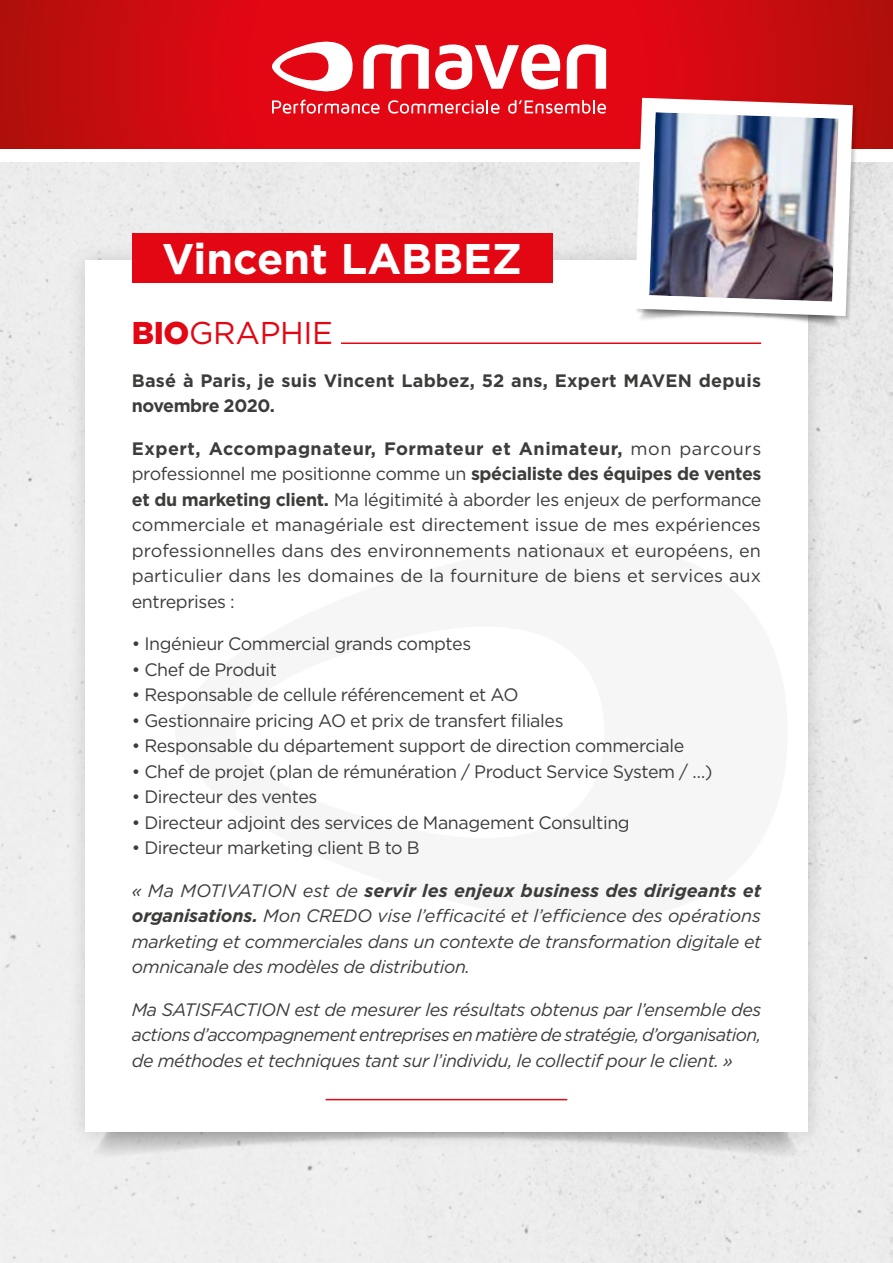
<style>
.page{position:relative;width:893px;height:1263px;background:#fff}
.page>*{position:absolute;margin:0;border:0;box-sizing:border-box;transform-origin:0 0}
.t1{font:700 42.9px "Gotham";color:#fff}
.t2{font:31.5px "Gotham";letter-spacing:-.01em;color:#e30613}
.t3{font:18px/25.5px "Gotham";letter-spacing:-.02em;color:#3c3c3b;text-align:justify}
.t4{font:italic 18px/25.5px "Gotham";letter-spacing:-.02em;color:#3c3c3b;text-align:justify}
.t5{font:700 18px/25.5px "Gotham";letter-spacing:.01em;color:#3c3c3b}
.s1{font-weight:900}
.s2{font-weight:700}
</style>
<div class="page">
<div style="left:0;top:162px;width:892px;height:1101px;background:#ededed"></div>
<div style="left:85px;top:1151px;width:723px;height:13px;background:#ededed"></div>
<svg style="left:0;top:0;width:892px;height:149px;background:#d10910"></svg>
<div style="left:67px;top:242px;width:759px;height:909px;background:#000;opacity:.15"></div>
<div style="left:85px;top:261px;width:723px;height:871px;background:#fff"></div>
<img style="left:892px;top:21px;width:1px;height:1221px">
<svg style="left:892px;top:0;width:1px;height:21px"></svg>
<svg style="left:892px;top:1242px;width:1px;height:21px"></svg>
<svg style="left:272px;top:38px;width:334px;height:76px"></svg>
<hr style="left:326px;top:1099px;width:241px;height:1px;background:#e30613">
<svg style="left:808px;top:323px;width:38px;height:10px"></svg>
<img style="left:628px;top:91px;width:232px;height:232px">
<hr style="left:341px;top:342px;width:420px;height:2px;background:#e30613">
<div style="left:132px;top:234px;width:421px;height:49px;background:#e30613"></div>
<h1 class="t1" style="left:162px;top:230px;width:362px">Vincent LABBEZ</h1>
<h2 class="t2" style="left:132px;top:313px;width:203px"><span class="s1">BIO</span>GRAPHIE</h2>
<p class="t5" style="left:132px;top:368px;width:631px">Basé à Paris, je suis Vincent Labbez, 52 ans, Expert MAVEN depuis novembre 2020.</p>
<p class="t3" style="left:132px;top:435px;width:631px"><span class="s2">Expert, Accompagnateur, Formateur et Animateur,</span> mon parcours professionnel me positionne comme un <span class="s2">spécialiste des équipes de ventes et du marketing client.</span> Ma légitimité à aborder les enjeux de performance commerciale et managériale est directement issue de mes expériences professionnelles dans des environnements nationaux et européens, en particulier dans les domaines de la fourniture de biens et services aux entreprises :</p>
<p class="t3" style="left:132px;top:631px;width:341px">• Ingénieur Commercial grands comptes</p>
<p class="t3" style="left:132px;top:656px;width:147px">• Chef de Produit</p>
<p class="t3" style="left:132px;top:682px;width:388px">• Responsable de cellule référencement et AO</p>
<p class="t3" style="left:132px;top:707px;width:433px">• Gestionnaire pricing AO et prix de transfert filiales</p>
<p class="t3" style="left:132px;top:733px;width:554px">• Responsable du département support de direction commerciale</p>
<p class="t3" style="left:132px;top:758px;width:582px">• Chef de projet (plan de rémunération / Product Service System / …)</p>
<p class="t3" style="left:132px;top:784px;width:187px">• Directeur des ventes</p>
<p class="t3" style="left:132px;top:809px;width:499px">• Directeur adjoint des services de Management Consulting</p>
<p class="t3" style="left:132px;top:835px;width:289px">• Directeur marketing client B to B</p>
<p class="t4" style="left:132px;top:877px;width:631px">« Ma MOTIVATION est de <span class="s2">servir les enjeux business des dirigeants et organisations.</span> Mon CREDO vise l’efficacité et l’efficience des opérations marketing et commerciales dans un contexte de transformation digitale et omnicanale des modèles de distribution.</p>
<p class="t4" style="left:132px;top:996px;width:631px">Ma SATISFACTION est de mesurer les résultats obtenus par l’ensemble des actions d’accompagnement entreprises en matière de stratégie, d’organisation, de méthodes et techniques tant sur l’individu, le collectif pour le client. »</p>
</div>
